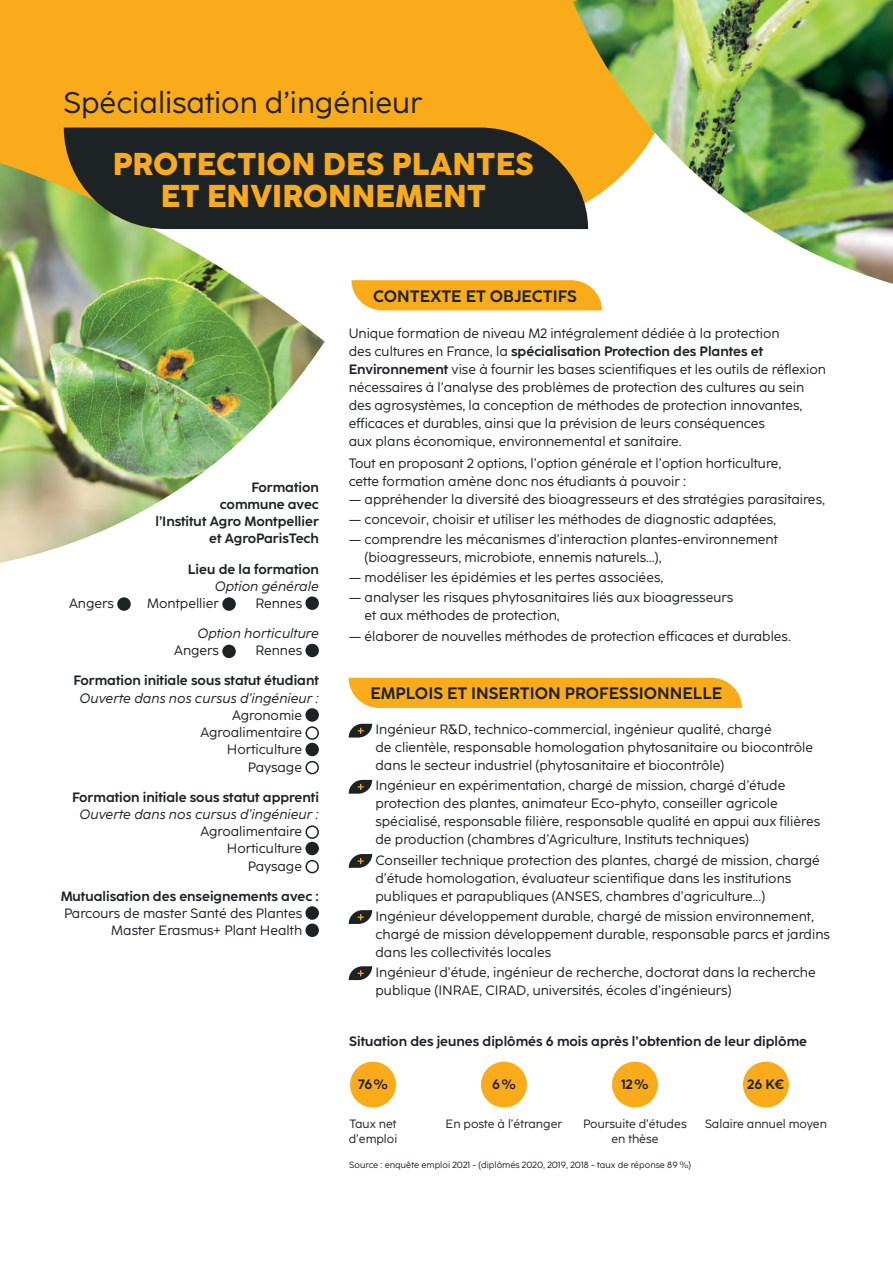
<style>
.page{position:relative;width:893px;height:1263px;background:#fff}
.page>*{position:absolute;margin:0;border:0;box-sizing:border-box;transform-origin:0 0}
.t1{font:800 31.5px/31.5px "Coco Sharp";color:#faab1a;text-align:center}
.t2{font:29.7px "Coco Sharp";color:#1d2225}
.t3{font:700 16.5px "Coco Sharp";color:#1d2225}
.t4{font:13.5px/18px "Coco Sharp";color:#1d2225}
.t5{font:700 13.5px/17.2px "Coco Sharp";color:#1d2225;text-align:right}
.t6{font:italic 13.5px "Coco Sharp";color:#1d2225}
.t7{font:12px/15px "Coco Sharp";color:#1d2225}
.t8{font:9px "Coco Sharp";color:#1d2225}
.s1{font-weight:700}
</style>
<div class="page">
<svg style="left:351px;top:280px;width:251px;height:30px;background:#faaf25"></svg>
<svg style="left:349px;top:724px;width:23px;height:13px"></svg>
<svg style="left:349px;top:780px;width:23px;height:14px"></svg>
<svg style="left:349px;top:854px;width:23px;height:14px"></svg>
<svg style="left:349px;top:910px;width:23px;height:14px"></svg>
<svg style="left:349px;top:966px;width:23px;height:14px"></svg>
<div style="left:117px;top:597px;width:14px;height:14px;background:#1d2225;border-radius:50%"></div>
<div style="left:222px;top:597px;width:14px;height:14px;background:#1d2225;border-radius:50%"></div>
<div style="left:305px;top:596px;width:14px;height:14px;background:#1d2225;border-radius:50%"></div>
<div style="left:222px;top:645px;width:14px;height:13px;background:#1d2225;border-radius:50%"></div>
<div style="left:305px;top:644px;width:14px;height:13px;background:#1d2225;border-radius:50%"></div>
<div style="left:305px;top:708px;width:14px;height:14px;background:#1d2225;border-radius:50%"></div>
<div style="left:305px;top:726px;width:14px;height:14px;border:2px solid #1d2225;border-radius:50%"></div>
<div style="left:305px;top:743px;width:14px;height:13px;background:#1d2225;border-radius:50%"></div>
<div style="left:305px;top:761px;width:14px;height:13px;border:2px solid #1d2225;border-radius:50%"></div>
<div style="left:305px;top:825px;width:14px;height:14px;border:2px solid #1d2225;border-radius:50%"></div>
<div style="left:305px;top:842px;width:14px;height:13px;background:#1d2225;border-radius:50%"></div>
<div style="left:305px;top:860px;width:14px;height:13px;border:2px solid #1d2225;border-radius:50%"></div>
<div style="left:305px;top:906px;width:14px;height:14px;background:#1d2225;border-radius:50%"></div>
<div style="left:305px;top:923px;width:14px;height:14px;background:#1d2225;border-radius:50%"></div>
<div style="left:349px;top:678px;width:393px;height:30px;background:#faab1a"></div>
<div style="left:350px;top:1062px;width:46px;height:45px;background:#faab1a;border-radius:50%"></div>
<div style="left:481px;top:1062px;width:46px;height:45px;background:#faab1a;border-radius:50%"></div>
<div style="left:612px;top:1062px;width:46px;height:45px;background:#faab1a;border-radius:50%"></div>
<div style="left:743px;top:1062px;width:46px;height:45px;background:#faab1a;border-radius:50%"></div>
<div style="left:0;top:0;width:573px;height:163px;background:#faab1a"></div>
<img style="left:573px;top:0;width:320px;height:284px">
<img style="left:0;top:163px;width:325px;height:400px">
<svg style="left:64px;top:128px;width:524px;height:101px;background:#2c2e26"></svg>
<h2 class="t2" style="left:64px;top:86px;width:360px">Spécialisation d’ingénieur</h2>
<h1 class="t1" style="left:113px;top:149px;width:423px">PROTECTION DES PLANTES<br>ET ENVIRONNEMENT</h1>
<p class="t5" style="left:155px;top:478px;width:165px">Formation<br>commune avec<br>l’Institut Agro Montpellier et AgroParisTech</p>
<p class="t5" style="left:188px;top:560px;width:132px">Lieu de la formation</p>
<p class="t6" style="left:215px;top:577px;width:105px">Option générale</p>
<p class="t4" style="left:69px;top:594px;width:46px">Angers</p>
<p class="t4" style="left:147px;top:594px;width:73px">Montpellier</p>
<p class="t4" style="left:256px;top:594px;width:48px">Rennes</p>
<p class="t6" style="left:197px;top:624px;width:123px">Option horticulture</p>
<p class="t4" style="left:174px;top:642px;width:46px">Angers</p>
<p class="t4" style="left:256px;top:642px;width:48px">Rennes</p>
<p class="t5" style="left:73px;top:672px;width:247px">Formation initiale sous statut étudiant</p>
<p class="t6" style="left:80px;top:689px;width:241px">Ouverte dans nos cursus d’ingénieur :</p>
<p class="t4" style="left:200px;top:706px;width:103px;line-height:17.2px;text-align:right">Agronomie<br>Agroalimentaire<br>Horticulture<br>Paysage</p>
<p class="t5" style="left:72px;top:788px;width:248px">Formation initiale sous statut apprenti</p>
<p class="t6" style="left:80px;top:805px;width:241px">Ouverte dans nos cursus d’ingénieur :</p>
<p class="t4" style="left:200px;top:823px;width:103px;line-height:17.2px;text-align:right">Agroalimentaire<br>Horticulture<br>Paysage</p>
<p class="t5" style="left:61px;top:887px;width:260px">Mutualisation des enseignements avec :</p>
<p class="t4" style="left:64px;top:904px;width:240px;line-height:17.2px;text-align:right">Parcours de master Santé des Plantes<br>Master Erasmus+ Plant Health</p>
<p class="t3" style="left:373px;top:286px;width:205px">CONTEXTE ET OBJECTIFS</p>
<p class="t4" style="left:349px;top:324px;width:479px">Unique formation de niveau M2 intégralement dédiée à la protection<br>des cultures en France, la <span class="s1">spécialisation Protection des Plantes et Environnement</span> vise à fournir les bases scientifiques et les outils de réflexion nécessaires à l’analyse des problèmes de protection des cultures au sein des agrosystèmes, la conception de méthodes de protection innovantes, efficaces et durables, ainsi que la prévision de leurs conséquences<br>aux plans économique, environnemental et sanitaire.</p>
<p class="t4" style="left:349px;top:454px;width:434px">Tout en proposant 2 options, l’option générale et l’option horticulture, cette formation amène donc nos étudiants à pouvoir :</p>
<p class="t4" style="left:349px;top:490px;width:478px">— appréhender la diversité des bioagresseurs et des stratégies parasitaires,</p>
<p class="t4" style="left:349px;top:510px;width:429px">— concevoir, choisir et utiliser les méthodes de diagnostic adaptées,</p>
<p class="t4" style="left:365px;top:530px;width:415px;text-indent:-16px">— comprendre les mécanismes d’interaction plantes-environnement (bioagresseurs, microbiote, ennemis naturels…),</p>
<p class="t4" style="left:349px;top:569px;width:316px">— modéliser les épidémies et les pertes associées,</p>
<p class="t4" style="left:365px;top:589px;width:370px;text-indent:-16px">— analyser les risques phytosanitaires liés aux bioagresseurs et aux méthodes de protection,</p>
<p class="t4" style="left:349px;top:627px;width:444px">— élaborer de nouvelles méthodes de protection efficaces et durables.</p>
<p class="t3" style="left:370px;top:684px;width:353px">EMPLOIS ET INSERTION PROFESSIONNELLE</p>
<p class="t4" style="left:375px;top:721px;width:439px">Ingénieur R&amp;D, technico-commercial, ingénieur qualité, chargé<br>de clientèle, responsable homologation phytosanitaire ou biocontrôle dans le secteur industriel (phytosanitaire et biocontrôle)</p>
<p class="t4" style="left:375px;top:777px;width:446px">Ingénieur en expérimentation, chargé de mission, chargé d’étude protection des plantes, animateur Eco-phyto, conseiller agricole spécialisé, responsable filière, responsable qualité en appui aux filières de production (chambres d’Agriculture, Instituts techniques)</p>
<p class="t4" style="left:375px;top:851px;width:446px">Conseiller technique protection des plantes, chargé de mission, chargé d’étude homologation, évaluateur scientifique dans les institutions publiques et parapubliques (ANSES, chambres d’agriculture...)</p>
<p class="t4" style="left:375px;top:907px;width:456px">Ingénieur développement durable, chargé de mission environnement, chargé de mission développement durable, responsable parcs et jardins dans les collectivités locales</p>
<p class="t4" style="left:375px;top:963px;width:442px">Ingénieur d’étude, ingénieur de recherche, doctorat dans la recherche publique (INRAE, CIRAD, universités, écoles d’ingénieurs)</p>
<p class="t5" style="left:349px;top:1033px;width:459px">Situation des jeunes diplômés 6 mois après l’obtention de leur diplôme</p>
<p class="t5" style="left:358px;top:1076px;width:31px">76%</p>
<p class="t5" style="left:492px;top:1076px;width:25px">6%</p>
<p class="t5" style="left:621px;top:1076px;width:29px">12%</p>
<p class="t5" style="left:747px;top:1076px;width:38px">26 K€</p>
<p class="t7" style="left:349px;top:1116px;width:50px">Taux net d’emploi</p>
<p class="t7" style="left:583px;top:1116px;width:105px;text-align:center">Poursuite d’études en thèse</p>
<p class="t7" style="left:446px;top:1116px;width:118px">En poste à l’étranger</p>
<p class="t7" style="left:705px;top:1116px;width:123px">Salaire annuel moyen</p>
<p class="t8" style="left:349px;top:1160px;width:343px">Source : enquête emploi 2021 - (diplômés 2020, 2019, 2018 - taux de réponse 89 %)</p>
</div>
